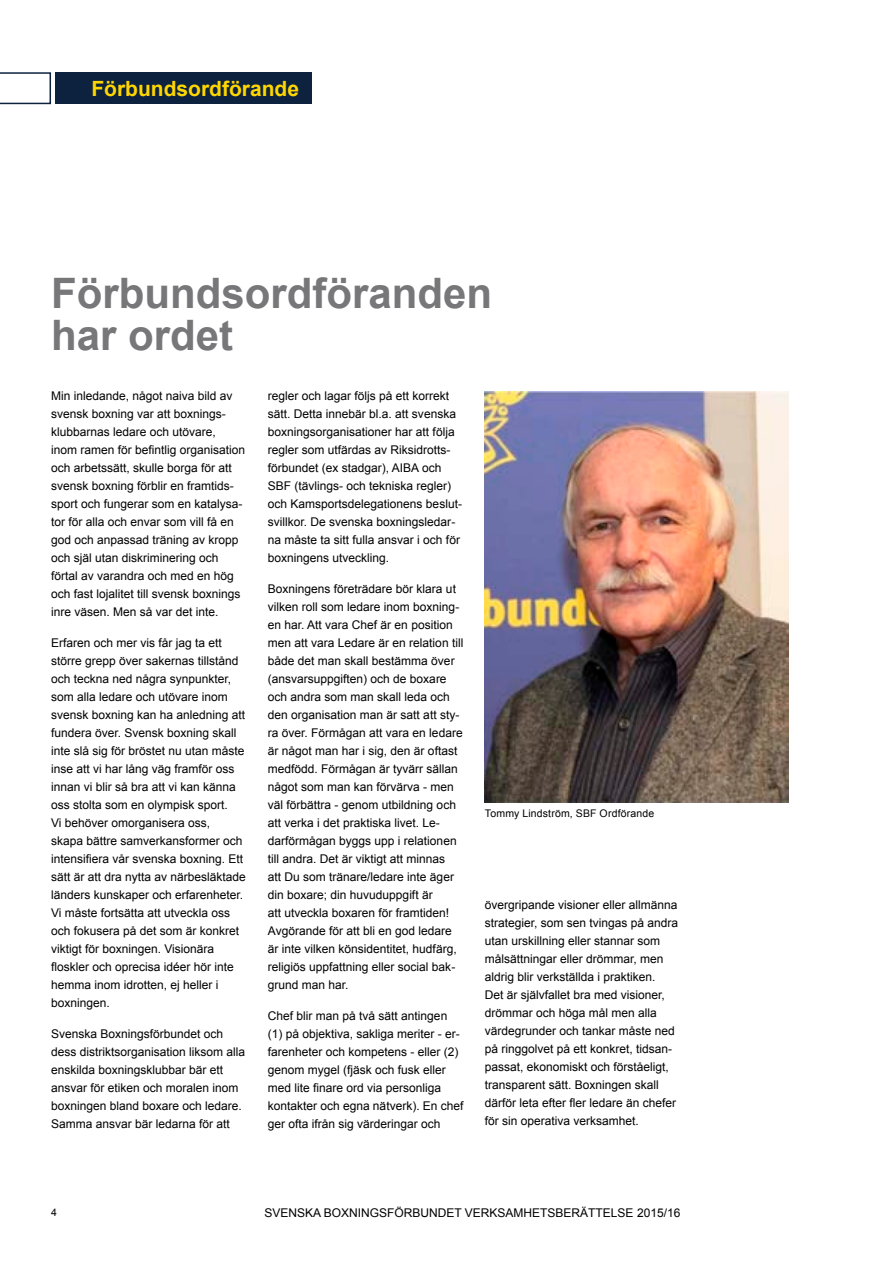
<style>
.page{position:relative;width:893px;height:1263px;background:#fff}
.page>*{position:absolute;margin:0;border:0;box-sizing:border-box;transform-origin:0 0}
.t1{font:700 42px/42px "Arial";color:#77777a}
.t2{font:700 21px "Arial";color:#ffd600}
.t3{font:12px/18px "Arial";color:#000}
.t4{font:10.5px "Arial";letter-spacing:.015em;color:#000}
</style>
<div class="page">
<svg style="left:0;top:72px;width:51px;height:32px"></svg>
<div style="left:55px;top:72px;width:256px;height:32px;background:#0c223f"></div>
<img style="left:485px;top:391px;width:304px;height:411px">
<h2 class="t2" style="left:91px;top:75px;width:209px">Förbundsordförande</h2>
<h1 class="t1" style="left:51px;top:274px;width:443px">Förbundsordföranden har ordet</h1>
<p class="t3" style="left:51px;top:387px;width:196px">Min inledande, något naiva bild av svensk boxning var att boxnings&shy;klubbarnas ledare och utövare,<br>inom ramen för befintlig organisation och arbetssätt, skulle borga för att svensk boxning förblir en framtids&shy;sport och fungerar som en katalysa&shy;tor för alla och envar som vill få en god och anpassad träning av kropp och själ utan diskriminering och förtal av varandra och med en hög och fast lojalitet till svensk boxnings inre väsen. Men så var det inte.</p>
<p class="t3" style="left:51px;top:634px;width:196px">Erfaren och mer vis får jag ta ett större grepp över sakernas tillstånd och teckna ned några synpunkter, som alla ledare och utövare inom svensk boxning kan ha anledning att fundera över. Svensk boxning skall inte slå sig för bröstet nu utan måste inse att vi har lång väg framför oss innan vi blir så bra att vi kan känna oss stolta som en olympisk sport.<br>Vi behöver omorganisera oss,<br>skapa bättre samverkansformer och intensifiera vår svenska boxning. Ett sätt är att dra nytta av närbesläktade länders kunskaper och erfarenheter.<br>Vi måste fortsätta att utveckla oss och fokusera på det som är konkret viktigt för boxningen. Visionära floskler och oprecisa idéer hör inte hemma inom idrotten, ej heller i boxningen.</p>
<p class="t3" style="left:51px;top:1024px;width:196px">Svenska Boxningsförbundet och dess distriktsorganisation liksom alla enskilda boxningsklubbar bär ett ansvar för etiken och moralen inom boxningen bland boxare och ledare.<br>Samma ansvar bär ledarna för att</p>
<p class="t3" style="left:268px;top:387px;width:196px">regler och lagar följs på ett korrekt sätt. Detta innebär bl.a. att svenska boxningsorganisationer har att följa regler som utfärdas av Riksidrotts&shy;förbundet (ex stadgar), AIBA och SBF (tävlings- och tekniska regler) och Kamsportsdelegationens beslut&shy;svillkor. De svenska boxningsledar&shy;na måste ta sitt fulla ansvar i och för boxningens utveckling.</p>
<p class="t3" style="left:268px;top:580px;width:197px">Boxningens företrädare bör klara ut vilken roll som ledare inom boxning&shy;en har. Att vara Chef är en position men att vara Ledare är en relation till både det man skall bestämma över (ansvarsuppgiften) och de boxare och andra som man skall leda och den organisation man är satt att sty&shy;ra över. Förmågan att vara en ledare är något man har i sig, den är oftast medfödd. Förmågan är tyvärr sällan något som man kan förvärva - men väl förbättra - genom utbildning och att verka i det praktiska livet. Le&shy;darförmågan byggs upp i relationen till andra. Det är viktigt att minnas<br>att Du som tränare/ledare inte äger din boxare; din huvuduppgift är<br>att utveckla boxaren för framtiden!<br>Avgörande för att bli en god ledare är inte vilken könsidentitet, hudfärg, religiös uppfattning eller social bak&shy;grund man har.</p>
<p class="t3" style="left:268px;top:1006px;width:197px">Chef blir man på två sätt antingen (1) på objektiva, sakliga meriter - er&shy;farenheter och kompetens - eller (2) genom mygel (fjäsk och fusk eller med lite finare ord via personliga kontakter och egna nätverk). En chef ger ofta ifrån sig värderingar och</p>
<p class="t4" style="left:485px;top:807px;width:171px">Tommy Lindström, SBF Ordförande</p>
<p class="t3" style="left:485px;top:896px;width:195px">övergripande visioner eller allmänna strategier, som sen tvingas på andra utan urskillning eller stannar som målsättningar eller drömmar, men aldrig blir verkställda i praktiken.<br>Det är självfallet bra med visioner, drömmar och höga mål men alla värdegrunder och tankar måste ned på ringgolvet på ett konkret, tidsan&shy;passat, ekonomiskt och förståeligt, transparent sätt. Boxningen skall därför leta efter fler ledare än chefer för sin operativa verksamhet.</p>
<p class="t4" style="left:51px;top:1205px;width:7px">4</p>
<p class="t3" style="left:264px;top:1203px;width:417px">SVENSKA BOXNINGSFÖRBUNDET VERKSAMHETSBERÄTTELSE 2015/16</p>
</div>
